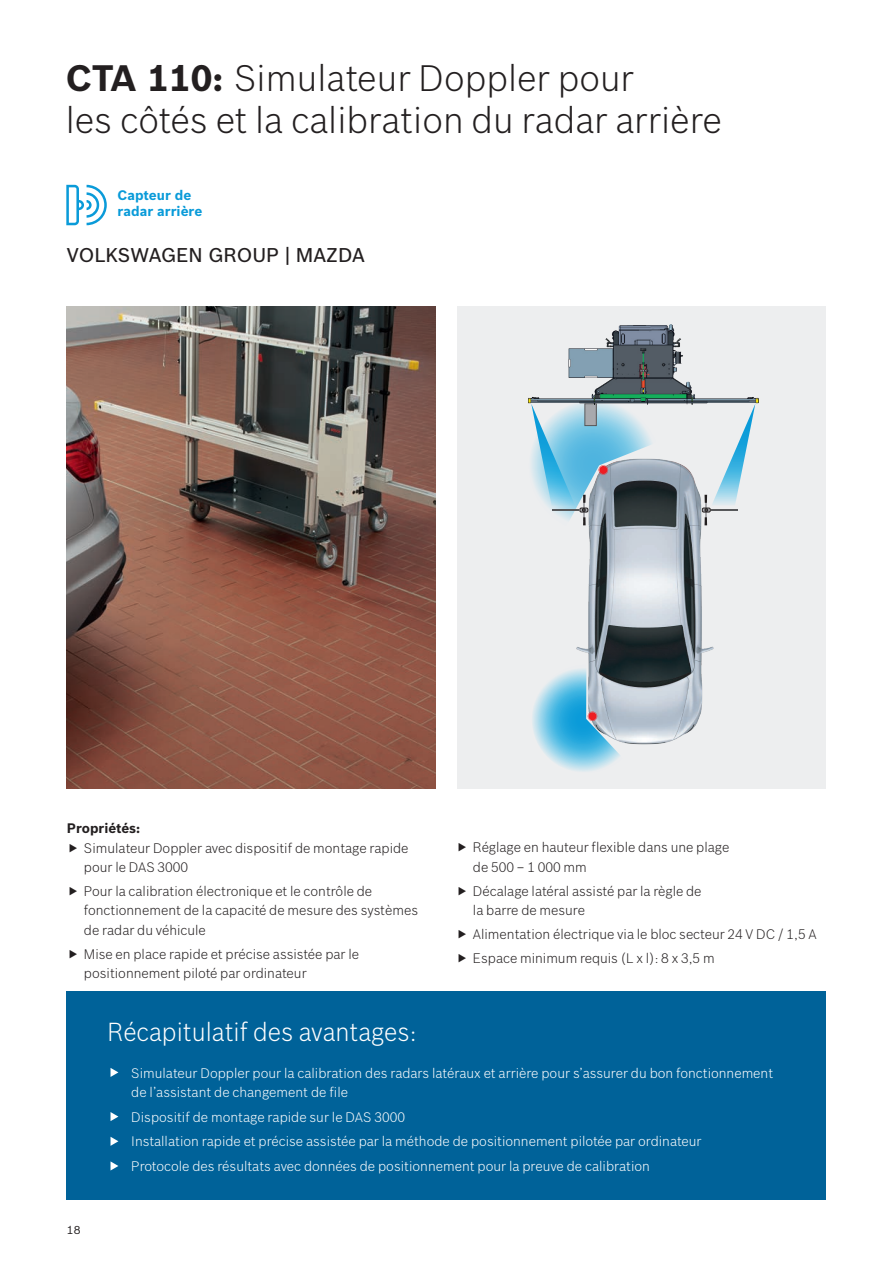
<style>
.page{position:relative;width:893px;height:1263px;background:#fff}
.page>*{position:absolute;margin:0;border:0;box-sizing:border-box;transform-origin:0 0}
.t1{font:300 36px/42px "Bosch Sans";color:#231f20}
.t2{font:300 25.5px "Bosch Sans";color:#fff;scale:.96 1}
.t3{font:500 19.5px "Bosch Sans";color:#231f20}
.t4{font:300 13.5px/19.5px "Bosch Sans";color:#231f20}
.t5{font:300 13.5px/24.8px "Bosch Sans";color:#fff}
.t6{font:700 13.5px/16.2px "Bosch Sans";color:#0a9bd9}
.t7{font:700 13.5px "Bosch Sans";color:#231f20}
.t8{font:11.25px "Bosch Sans";color:#231f20}
.s1{font-weight:700}
</style>
<div class="page">
<div style="left:67px;top:992px;width:759px;height:208px;background:#006299"></div>
<img style="left:67px;top:306px;width:368px;height:483px">
<svg style="left:66px;top:185px;width:41px;height:40px"></svg>
<div style="left:458px;top:306px;width:368px;height:483px;background:#edeeef"></div>
<img style="left:576px;top:459px;width:138px;height:286px">
<img style="left:529px;top:324px;width:229px;height:80px">
<svg style="left:532px;top:664px;width:91px;height:107px"></svg>
<svg style="left:702px;top:404px;width:53px;height:121px"></svg>
<svg style="left:528px;top:400px;width:129px;height:127px"></svg>
<svg style="left:111px;top:1068px;width:7px;height:9px"></svg>
<svg style="left:111px;top:1112px;width:7px;height:9px"></svg>
<svg style="left:111px;top:1137px;width:7px;height:9px"></svg>
<svg style="left:111px;top:1161px;width:7px;height:9px"></svg>
<h1 class="t1" style="left:66px;top:57px;width:658px"><span class="s1">CTA 110:</span> Simulateur Doppler pour<br>les côtés et la calibration du radar arrière</h1>
<p class="t6" style="left:118px;top:187px;width:86px">Capteur de radar arrière</p>
<h3 class="t3" style="left:67px;top:243px;width:299px">VOLKSWAGEN GROUP | MAZDA</h3>
<p class="t7" style="left:67px;top:820px;width:75px">Propriétés:</p>
<p class="t4" style="left:84px;top:838px;width:326px">Simulateur Doppler avec dispositif de montage rapide pour le DAS 3000</p>
<p class="t4" style="left:84px;top:881px;width:336px">Pour la calibration électronique et le contrôle de fonctionnement de la capacité de mesure des systèmes de radar du véhicule</p>
<p class="t4" style="left:84px;top:944px;width:277px">Mise en place rapide et précise assistée par le positionnement piloté par ordinateur</p>
<p class="t4" style="left:473px;top:838px;width:258px">Réglage en hauteur flexible dans une plage de 500 – 1 000 mm</p>
<p class="t4" style="left:473px;top:881px;width:230px">Décalage latéral assisté par la règle de la barre de mesure</p>
<p class="t4" style="left:473px;top:922px;width:345px;line-height:23.7px">Alimentation électrique via le bloc secteur 24 V DC / 1,5 A<br>Espace minimum requis (L x l): 8 x 3,5 m</p>
<p class="t8" style="left:67px;top:1223px;width:15px">18</p>
<h2 class="t2" style="left:108px;top:1016px;width:323px">Récapitulatif des avantages:</h2>
<p class="t5" style="left:131px;top:1063px;width:643px;line-height:19.5px">Simulateur Doppler pour la calibration des radars latéraux et arrière pour s’assurer du bon fonctionnement de l’assistant de changement de file</p>
<p class="t5" style="left:131px;top:1104px;width:572px">Dispositif de montage rapide sur le DAS 3000<br>Installation rapide et précise assistée par la méthode de positionnement pilotée par ordinateur<br>Protocole des résultats avec données de positionnement pour la preuve de calibration</p>
</div>
